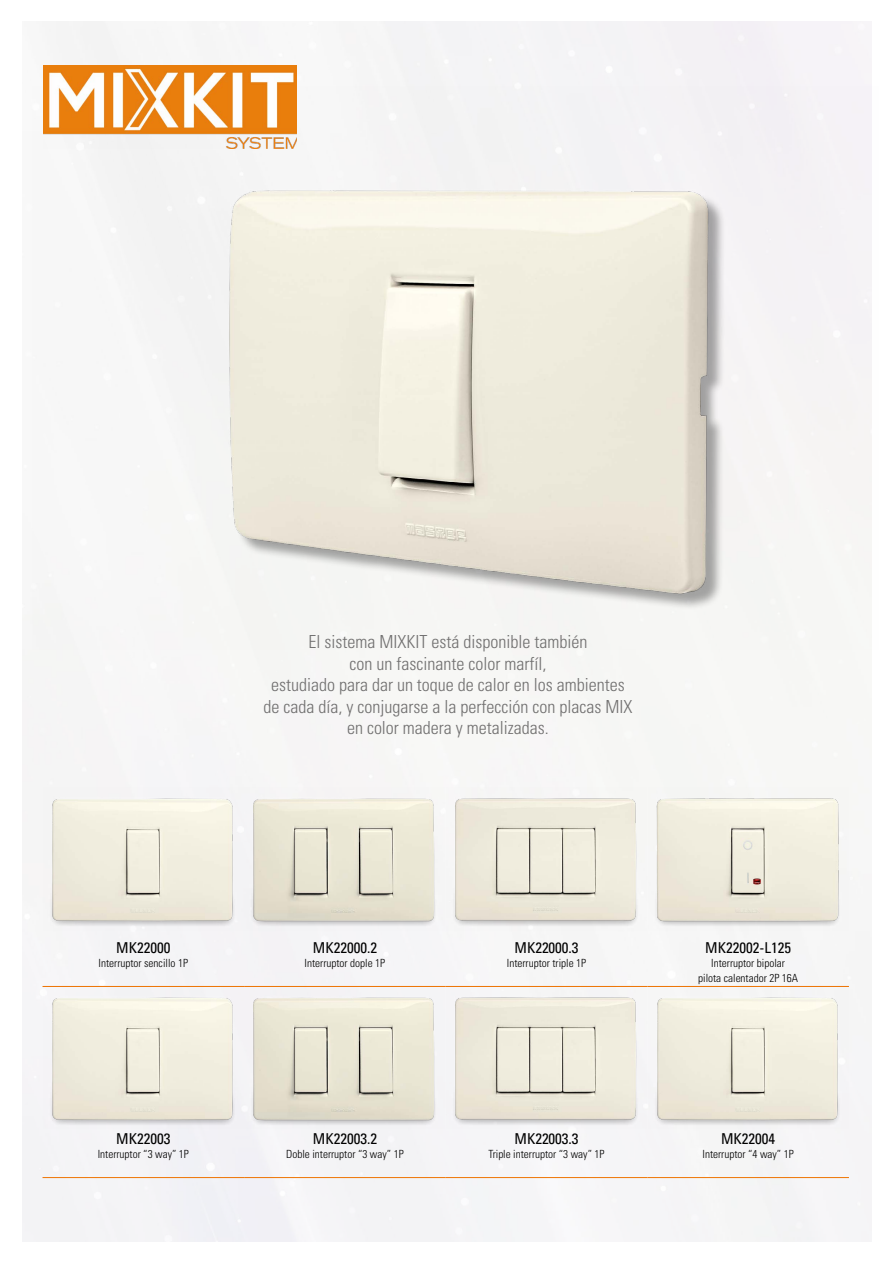
<style>
.page{position:relative;width:893px;height:1263px;background:#fff}
.page>*{position:absolute;margin:0;border:0;box-sizing:border-box;transform-origin:0 0}
.t1{font:300 condensed 18px/21.6px "Univers LT Std";color:#706f6f;text-align:center}
.t2{font:condensed 15px "Univers LT Std";color:#000}
.t3{font:300 condensed 11.25px/15px "Univers LT Std";color:#000;text-align:center}
</style>
<div class="page">
<img style="left:32px;top:86px;width:840px;height:563px">
<img style="left:43px;top:65px;width:254px;height:83px">
<hr style="left:43px;top:986px;width:201px;height:1px;background:#ee7402">
<hr style="left:244px;top:986px;width:202px;height:1px;background:#ee7402">
<hr style="left:446px;top:986px;width:201px;height:1px;background:#ee7402">
<hr style="left:647px;top:986px;width:202px;height:1px;background:#ee7402">
<hr style="left:43px;top:1177px;width:201px;height:1px;background:#ee7402">
<hr style="left:244px;top:1177px;width:202px;height:1px;background:#ee7402">
<hr style="left:446px;top:1177px;width:201px;height:1px;background:#ee7402">
<hr style="left:647px;top:1177px;width:202px;height:1px;background:#ee7402">
<img style="left:43px;top:788px;width:200px;height:142px">
<img style="left:245px;top:788px;width:603px;height:142px">
<img style="left:43px;top:987px;width:200px;height:142px">
<img style="left:245px;top:987px;width:603px;height:142px">
<h1 class="t1" style="left:264px;top:631px;width:370px">El sistema MIXKIT está disponible también<br>con un fascinante color marfíl,<br>estudiado para dar un toque de calor en los ambientes de cada día, y conjugarse a la perfección con placas MIX en color madera y metalizadas.</h1>
<h2 class="t2" style="left:116px;top:938px;width:56px">MK22000</h2>
<h2 class="t2" style="left:313px;top:938px;width:66px">MK22000.2</h2>
<h2 class="t2" style="left:514px;top:938px;width:66px">MK22000.3</h2>
<h2 class="t2" style="left:705px;top:938px;width:87px">MK22002-L125</h2>
<p class="t3" style="left:99px;top:956px;width:91px">Interruptor sencillo 1P</p>
<p class="t3" style="left:305px;top:956px;width:82px">Interruptor dople 1P</p>
<p class="t3" style="left:507px;top:956px;width:81px">Interruptor triple 1P</p>
<p class="t3" style="left:698px;top:956px;width:101px">Interruptor bipolar<br>pilota calentador 2P 16A</p>
<h2 class="t2" style="left:116px;top:1129px;width:56px">MK22003</h2>
<h2 class="t2" style="left:313px;top:1129px;width:66px">MK22003.2</h2>
<h2 class="t2" style="left:514px;top:1129px;width:66px">MK22003.3</h2>
<h2 class="t2" style="left:721px;top:1129px;width:56px">MK22004</h2>
<p class="t3" style="left:98px;top:1147px;width:93px">Interruptor “3 way” 1P</p>
<p class="t3" style="left:286px;top:1147px;width:119px">Doble interruptor “3 way” 1P</p>
<p class="t3" style="left:489px;top:1147px;width:117px">Triple interruptor “3 way” 1P</p>
<p class="t3" style="left:702px;top:1147px;width:93px">Interruptor “4 way” 1P</p>
</div>
